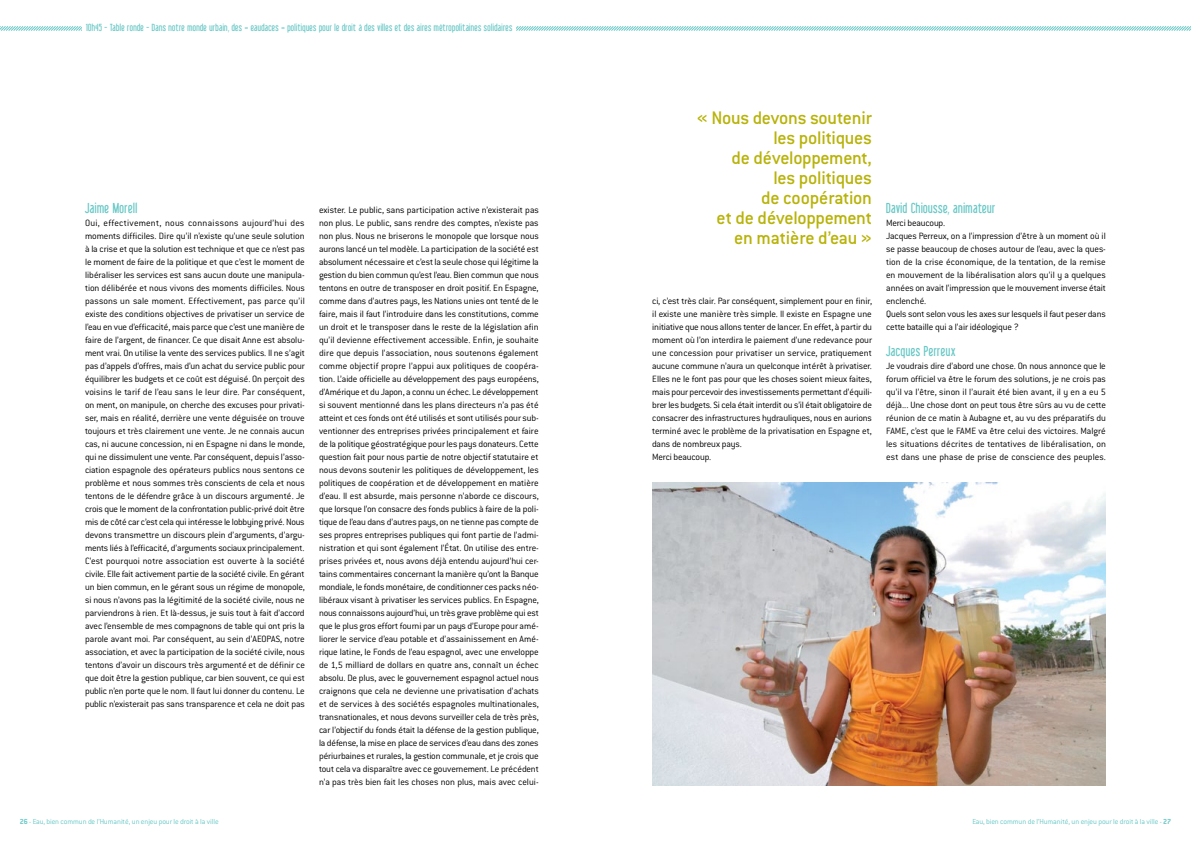
<style>
.page{position:relative;width:1191px;height:842px;background:#fff}
.page>*{position:absolute;margin:0;border:0;box-sizing:border-box;transform-origin:0 0}
.t1{font:500 20px/20px "Conduit ITC";letter-spacing:-.015em;color:#b8b308;text-align:right}
.t2{font:14px "Libel Suit";letter-spacing:.04em;color:#68c8c6}
.t3{font:300 10px/13px "Conduit ITC";letter-spacing:-.01em;color:#000;text-align:justify}
.t4{font:10px "Libel Suit";letter-spacing:.04em;color:#68c8c6}
.t5{font:300 8px "Conduit ITC";letter-spacing:-.015em;color:#68c8c6}
.s1{font-weight:700}
</style>
<div class="page">
<img style="left:652px;top:483px;width:454px;height:302px">
<svg style="left:0;top:26px;width:1191px;height:5px;background:#b4e3e2"></svg>
<div style="left:82px;top:22px;width:434px;height:17px;background:#fff"></div>
<p class="t4" style="left:86px;top:22px;width:427px">10h45 - Table ronde - Dans notre monde urbain, des « eaudaces » politiques pour le droit à des villes et des aires métropolitaines solidaires</p>
<h2 class="t2" style="left:85px;top:201px;width:54px">Jaime Morell</h2>
<p class="t3" style="left:85px;top:217px;width:221px">Oui, effectivement, nous connaissons aujourd’hui des moments difficiles. Dire qu’il n’existe qu’une seule solution à la crise et que la solution est technique et que ce n’est pas le moment de faire de la politique et que c’est le moment de libéraliser les services est sans aucun doute une manipula&shy;tion délibérée et nous vivons des moments difficiles. Nous passons un sale moment. Effectivement, pas parce qu’il existe des conditions objectives de privatiser un service de l’eau en vue d’efficacité, mais parce que c’est une manière de faire de l’argent, de financer. Ce que disait Anne est absolu&shy;ment vrai. On utilise la vente des services publics. Il ne s’agit pas d’appels d’offres, mais d’un achat du service public pour équilibrer les budgets et ce coût est déguisé. On perçoit des voisins le tarif de l’eau sans le leur dire. Par conséquent, on ment, on manipule, on cherche des excuses pour privati&shy;ser, mais en réalité, derrière une vente déguisée on trouve toujours et très clairement une vente. Je ne connais aucun cas, ni aucune concession, ni en Espagne ni dans le monde, qui ne dissimulent une vente. Par conséquent, depuis l’asso&shy;ciation espagnole des opérateurs publics nous sentons ce problème et nous sommes très conscients de cela et nous tentons de le défendre grâce à un discours argumenté. Je crois que le moment de la confrontation public-privé doit être mis de côté car c’est cela qui intéresse le lobbying privé. Nous devons transmettre un discours plein d’arguments, d’argu&shy;ments liés à l’efficacité, d’arguments sociaux principalement.<br>C’est pourquoi notre association est ouverte à la société civile. Elle fait activement partie de la société civile. En gérant un bien commun, en le gérant sous un régime de monopole, si nous n’avons pas la légitimité de la société civile, nous ne parviendrons à rien. Et là-dessus, je suis tout à fait d’accord avec l’ensemble de mes compagnons de table qui ont pris la parole avant moi. Par conséquent, au sein d’AEOPAS, notre association, et avec la participation de la société civile, nous tentons d’avoir un discours très argumenté et de définir ce que doit être la gestion publique, car bien souvent, ce qui est public n’en porte que le nom. Il faut lui donner du contenu. Le public n’existerait pas sans transparence et cela ne doit pas</p>
<p class="t3" style="left:319px;top:204px;width:221px">exister. Le public, sans participation active n’existerait pas non plus. Le public, sans rendre des comptes, n’existe pas non plus. Nous ne briserons le monopole que lorsque nous aurons lancé un tel modèle. La participation de la société est absolument nécessaire et c’est la seule chose qui légitime la gestion du bien commun qu’est l’eau. Bien commun que nous tentons en outre de transposer en droit positif. En Espagne, comme dans d’autres pays, les Nations unies ont tenté de le faire, mais il faut l’introduire dans les constitutions, comme un droit et le transposer dans le reste de la législation afin qu’il devienne effectivement accessible. Enfin, je souhaite dire que depuis l’association, nous soutenons également comme objectif propre l’appui aux politiques de coopéra&shy;tion. L’aide officielle au développement des pays européens, d’Amérique et du Japon, a connu un échec. Le développement si souvent mentionné dans les plans directeurs n’a pas été atteint et ces fonds ont été utilisés et sont utilisés pour sub&shy;ventionner des entreprises privées principalement et faire de la politique géostratégique pour les pays donateurs. Cette question fait pour nous partie de notre objectif statutaire et nous devons soutenir les politiques de développement, les politiques de coopération et de développement en matière d’eau. Il est absurde, mais personne n’aborde ce discours, que lorsque l’on consacre des fonds publics à faire de la poli&shy;tique de l’eau dans d’autres pays, on ne tienne pas compte de ses propres entreprises publiques qui font partie de l’admi&shy;nistration et qui sont également l’État. On utilise des entre&shy;prises privées et, nous avons déjà entendu aujourd’hui cer&shy;tains commentaires concernant la manière qu’ont la Banque mondiale, le fonds monétaire, de conditionner ces packs néo&shy;libéraux visant à privatiser les services publics. En Espagne, nous connaissons aujourd’hui, un très grave problème qui est que le plus gros effort fourni par un pays d’Europe pour amé&shy;liorer le service d’eau potable et d’assainissement en Amé&shy;rique latine, le Fonds de l’eau espagnol, avec une enveloppe de 1,5 milliard de dollars en quatre ans, connaît un échec absolu. De plus, avec le gouvernement espagnol actuel nous craignons que cela ne devienne une privatisation d’achats et de services à des sociétés espagnoles multinationales, transnationales, et nous devons surveiller cela de très près, car l’objectif du fonds était la défense de la gestion publique, la défense, la mise en place de services d’eau dans des zones périurbaines et rurales, la gestion communale, et je crois que tout cela va disparaître avec ce gouvernement. Le précédent n’a pas très bien fait les choses non plus, mais avec celui-</p>
<h1 class="t1" style="left:697px;top:108px;width:177px">« Nous devons soutenir les politiques<br>de développement,<br>les politiques<br>de coopération<br>et de développement en matière d’eau »</h1>
<p class="t3" style="left:652px;top:295px;width:221px;text-align:left">ci, c’est très clair. Par conséquent, simplement pour en finir, il existe une manière très simple. Il existe en Espagne une initiative que nous allons tenter de lancer. En effet, à partir du moment où l’on interdira le paiement d’une redevance pour une concession pour privatiser un service, pratiquement aucune commune n’aura un quelconque intérêt à privatiser.<br>Elles ne le font pas pour que les choses soient mieux faites, mais pour percevoir des investissements permettant d’équili&shy;brer les budgets. Si cela était interdit ou s’il était obligatoire de consacrer des infrastructures hydrauliques, nous en aurions terminé avec le problème de la privatisation en Espagne et, dans de nombreux pays.<br>Merci beaucoup.</p>
<h2 class="t2" style="left:886px;top:201px;width:111px">David Chiousse, animateur</h2>
<p class="t3" style="left:886px;top:217px;width:221px;text-align:left">Merci beaucoup.<br>Jacques Perreux, on a l’impression d’être à un moment où il se passe beaucoup de choses autour de l’eau, avec la ques&shy;tion de la crise économique, de la tentation, de la remise en mouvement de la libéralisation alors qu’il y a quelques années on avait l’impression que le mouvement inverse était enclenché.<br>Quels sont selon vous les axes sur lesquels il faut peser dans cette bataille qui a l’air idéologique ?</p>
<h2 class="t2" style="left:886px;top:344px;width:71px">Jacques Perreux</h2>
<p class="t3" style="left:886px;top:360px;width:221px">Je voudrais dire d’abord une chose. On nous annonce que le forum officiel va être le forum des solutions, je ne crois pas qu’il va l’être, sinon il l’aurait été bien avant, il y en a eu 5 déjà... Une chose dont on peut tous être sûrs au vu de cette réunion de ce matin à Aubagne et, au vu des préparatifs du FAME, c’est que le FAME va être celui des victoires. Malgré les situations décrites de tentatives de libéralisation, on est dans une phase de prise de conscience des peuples.</p>
<p class="t5" style="left:20px;top:817px;width:200px"><span class="s1">26</span> - Eau, bien commun de l’Humanité, un enjeu pour le droit à la ville</p>
<p class="t5" style="left:972px;top:817px;width:200px">Eau, bien commun de l’Humanité, un enjeu pour le droit à la ville - <span class="s1">27</span></p>
</div>
